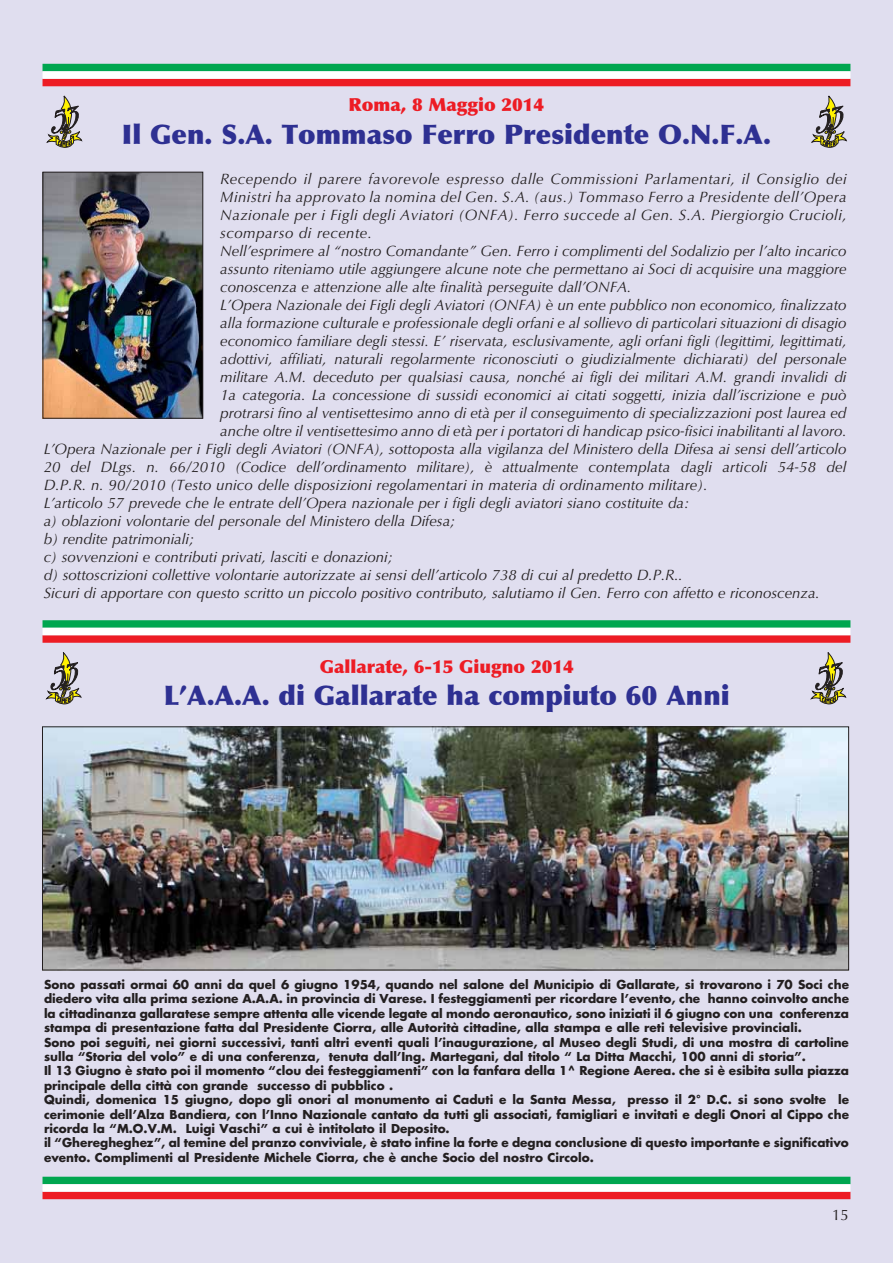
<style>
.page{position:relative;width:893px;height:1263px;background:#e0deef}
.page>*{position:absolute;margin:0;border:0;box-sizing:border-box;transform-origin:0 0}
.t1{font:900 27px "Optima LT Std";color:#2e3092}
.t2{font:900 18px "Optima LT Std";color:#ed1c24}
.t3{font:italic 15px "Optima LT Std";color:#231f20}
.t4{font:italic 15px "Optima LT Std";letter-spacing:.03em;color:#231f20}
.t5{font:15px "Optima LT Std";color:#231f20}
.t6{font:700 12px/14.4px "Futura Std";color:#231f20}
</style>
<div class="page">
<div style="left:43px;top:64px;width:807px;height:7px;background:#00a650"></div>
<div style="left:43px;top:79px;width:807px;height:7px;background:#ed1c24"></div>
<div style="left:43px;top:71px;width:807px;height:8px;background:#fff"></div>
<div style="left:43px;top:620px;width:807px;height:8px;background:#00a650"></div>
<div style="left:43px;top:635px;width:807px;height:8px;background:#ed1c24"></div>
<div style="left:43px;top:628px;width:807px;height:7px;background:#fff"></div>
<svg style="left:46px;top:642px;width:35px;height:63px"></svg>
<svg style="left:811px;top:635px;width:35px;height:70px"></svg>
<img style="left:44px;top:728px;width:803px;height:240px">
<div style="left:42px;top:726px;width:807px;height:244px;border:1px solid #231f20"></div>
<svg style="left:47px;top:86px;width:35px;height:62px"></svg>
<svg style="left:812px;top:86px;width:34px;height:62px"></svg>
<img style="left:44px;top:174px;width:157px;height:243px">
<div style="left:42px;top:172px;width:161px;height:247px;border:1px solid #231f20"></div>
<div style="left:43px;top:1177px;width:807px;height:7px;background:#00a650"></div>
<div style="left:43px;top:1192px;width:807px;height:7px;background:#ed1c24"></div>
<div style="left:43px;top:1184px;width:807px;height:8px;background:#fff"></div>
<p class="t2" style="left:349px;top:96px;width:197px">Roma, 8 Maggio 2014</p>
<h1 class="t1" style="left:122px;top:121px;width:651px">Il Gen. S.A. Tommaso Ferro Presidente O.N.F.A.</h1>
<p class="t4" style="left:220px;top:172px;width:628px">Recependo il parere favorevole espresso dalle Commissioni Parlamentari, il Consiglio dei</p>
<p class="t4" style="left:220px;top:190px;width:628px">Ministri ha approvato la nomina del Gen. S.A. (aus.) Tommaso Ferro a Presidente dell’Opera</p>
<p class="t4" style="left:220px;top:208px;width:628px">Nazionale per i Figli degli Aviatori (ONFA). Ferro succede al Gen. S.A. Piergiorgio Crucioli,</p>
<p class="t4" style="left:220px;top:226px;width:153px">scomparso di recente.</p>
<p class="t3" style="left:220px;top:244px;width:628px">Nell’esprimere al “nostro Comandante” Gen. Ferro i complimenti del Sodalizio per l’alto incarico</p>
<p class="t3" style="left:220px;top:262px;width:628px">assunto riteniamo utile aggiungere alcune note che permettano ai Soci di acquisire una maggiore</p>
<p class="t3" style="left:220px;top:280px;width:413px">conoscenza e attenzione alle alte finalità perseguite dall’ONFA.</p>
<p class="t3" style="left:220px;top:298px;width:628px">L’Opera Nazionale dei Figli degli Aviatori (ONFA) è un ente pubblico non economico, finalizzato</p>
<p class="t3" style="left:220px;top:316px;width:628px">alla formazione culturale e professionale degli orfani e al sollievo di particolari situazioni di disagio</p>
<p class="t3" style="left:220px;top:334px;width:628px">economico familiare degli stessi. E’ riservata, esclusivamente, agli orfani figli (legittimi, legittimati,</p>
<p class="t3" style="left:220px;top:352px;width:628px">adottivi, affiliati, naturali regolarmente riconosciuti o giudizialmente dichiarati) del personale</p>
<p class="t3" style="left:220px;top:370px;width:628px">militare A.M. deceduto per qualsiasi causa, nonché ai figli dei militari A.M. grandi invalidi di</p>
<p class="t3" style="left:220px;top:388px;width:628px">1a categoria. La concessione di sussidi economici ai citati soggetti, inizia dall’iscrizione e può</p>
<p class="t3" style="left:220px;top:406px;width:628px">protrarsi fino al ventisettesimo anno di età per il conseguimento di specializzazioni post laurea ed</p>
<p class="t3" style="left:220px;top:424px;width:628px">anche oltre il ventisettesimo anno di età per i portatori di handicap psico-fisici inabilitanti al lavoro.</p>
<p class="t3" style="left:44px;top:442px;width:804px">L’Opera Nazionale per i Figli degli Aviatori (ONFA), sottoposta alla vigilanza del Ministero della Difesa ai sensi dell’articolo</p>
<p class="t3" style="left:44px;top:460px;width:804px">20 del DLgs. n. 66/2010 (Codice dell’ordinamento militare), è attualmente contemplata dagli articoli 54-58 del</p>
<p class="t3" style="left:44px;top:478px;width:665px">D.P.R. n. 90/2010 (Testo unico delle disposizioni regolamentari in materia di ordinamento militare).</p>
<p class="t3" style="left:44px;top:496px;width:647px">L’articolo 57 prevede che le entrate dell’Opera nazionale per i figli degli aviatori siano costituite da:</p>
<p class="t3" style="left:44px;top:514px;width:413px">a) oblazioni volontarie del personale del Ministero della Difesa;</p>
<p class="t3" style="left:44px;top:532px;width:152px">b) rendite patrimoniali;</p>
<p class="t3" style="left:44px;top:550px;width:350px">c) sovvenzioni e contributi privati, lasciti e donazioni;</p>
<p class="t3" style="left:44px;top:568px;width:640px">d) sottoscrizioni collettive volontarie autorizzate ai sensi dell’articolo 738 di cui al predetto D.P.R..</p>
<p class="t3" style="left:44px;top:586px;width:777px">Sicuri di apportare con questo scritto un piccolo positivo contributo, salutiamo il Gen. Ferro con affetto e riconoscenza.</p>
<p class="t2" style="left:320px;top:658px;width:255px">Gallarate, 6-15 Giugno 2014</p>
<h1 class="t1" style="left:164px;top:683px;width:568px">L’A.A.A. di Gallarate ha compiuto 60 Anni</h1>
<p class="t6" style="left:44px;top:978px;width:806px">Sono passati ormai 60 anni da quel 6 giugno 1954, quando nel salone del Municipio di Gallarate, si trovarono i 70 Soci che diedero vita alla prima sezione A.A.A. in provincia di Varese. I festeggiamenti per ricordare l’evento, che hanno coinvolto anche la cittadinanza gallaratese sempre attenta alle vicende legate al mondo aeronautico, sono iniziati il 6 giugno con una conferenza stampa di presentazione fatta dal Presidente Ciorra, alle Autorità cittadine, alla stampa e alle reti televisive provinciali.<br>Sono poi seguiti, nei giorni successivi, tanti altri eventi quali l’inaugurazione, al Museo degli Studi, di una mostra di cartoline sulla “Storia del volo” e di una conferenza, tenuta dall’Ing. Martegani, dal titolo “ La Ditta Macchi, 100 anni di storia”.<br>Il 13 Giugno è stato poi il momento “clou dei festeggiamenti” con la fanfara della 1^ Regione Aerea. che si è esibita sulla piazza principale della città con grande successo di pubblico .<br>Quindi, domenica 15 giugno, dopo gli onori al monumento ai Caduti e la Santa Messa, presso il 2° D.C. si sono svolte le cerimonie dell’Alza Bandiera, con l’Inno Nazionale cantato da tutti gli associati, famigliari e invitati e degli Onori al Cippo che ricorda la “M.O.V.M. Luigi Vaschi” a cui è intitolato il Deposito.<br>il “Gheregheghez”, al temine del pranzo conviviale, è stato infine la forte e degna conclusione di questo importante e significativo evento. Complimenti al Presidente Michele Ciorra, che è anche Socio del nostro Circolo.</p>
<p class="t5" style="left:832px;top:1206px;width:18px">15</p>
</div>
